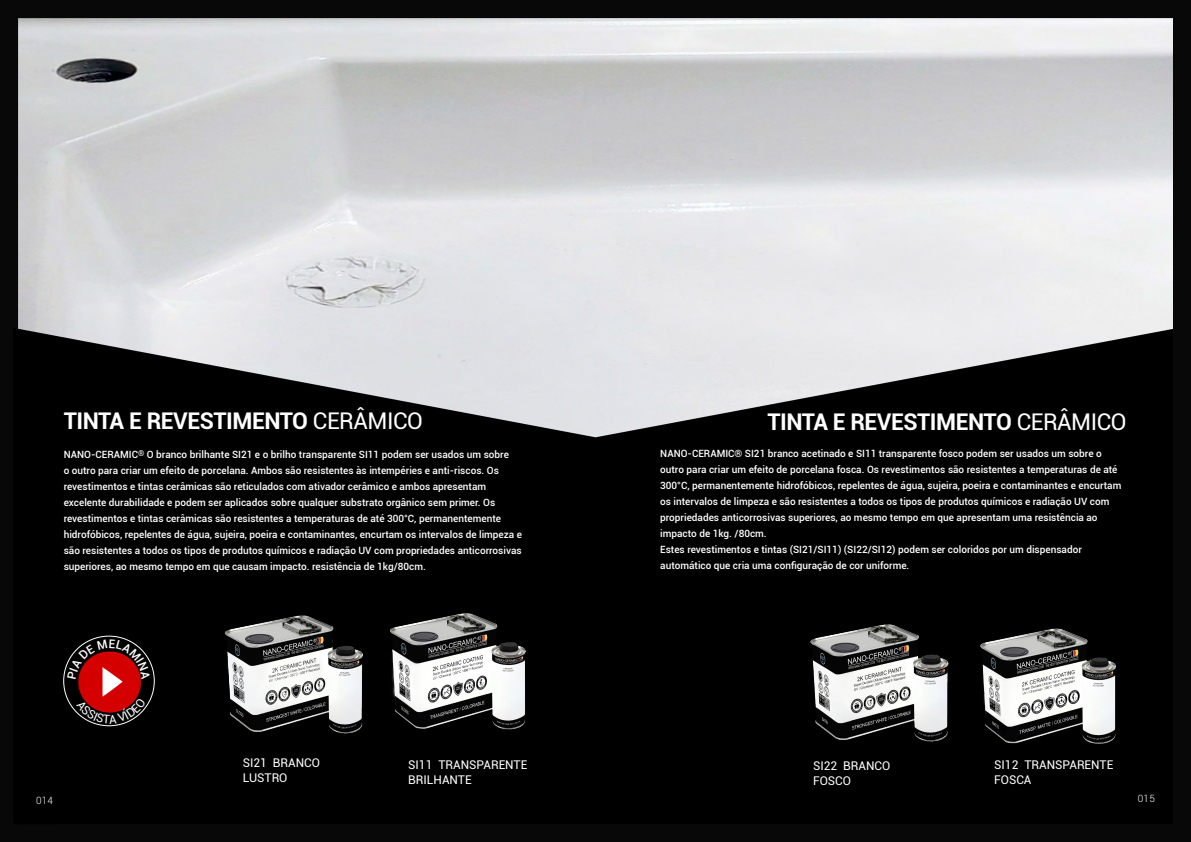
<style>
.page{position:relative;width:1191px;height:842px;background:#000}
.page>*{position:absolute;margin:0;border:0;box-sizing:border-box;transform-origin:0 0}
.t1{font:700 23px "Roboto";letter-spacing:-.02em;color:#fff}
.t2{font:12px/14.4px "Roboto";color:#fff}
.t3{font:500 10px/16px "Roboto";color:#fff}
.t4{font:300 10px "Roboto";letter-spacing:.03em;color:#fff}
.s1{font-weight:400}
</style>
<div class="page">
<img style="left:18px;top:18px;width:1155px;height:133px">
<img style="left:18px;top:151px;width:1155px;height:576px">
<img style="left:382px;top:603px;width:152px;height:127px">
<img style="left:975px;top:617px;width:146px;height:127px">
<img style="left:222px;top:603px;width:151px;height:131px">
<img style="left:804px;top:611px;width:152px;height:131px">
<svg style="left:64px;top:636px;width:90px;height:90px"></svg>
<img style="left:73px;top:679px;width:69px;height:38px">
<svg style="left:67px;top:639px;width:83px;height:40px"></svg>
<svg style="left:76px;top:698px;width:70px;height:26px"></svg>
<h1 class="t1" style="left:64px;top:408px;width:361px">TINTA E REVESTIMENTO <span class="s1">CERÂMICO</span></h1>
<h1 class="t1" style="left:767px;top:408px;width:361px">TINTA E REVESTIMENTO <span class="s1">CERÂMICO</span></h1>
<p class="t3" style="left:64px;top:447px;width:460px">NANO-CERAMIC<sup>®</sup> O branco brilhante SI21 e o brilho transparente SI11 podem ser usados um sobre<br>o outro para criar um efeito de porcelana. Ambos são resistentes às intempéries e anti-riscos. Os revestimentos e tintas cerâmicas são reticulados com ativador cerâmico e ambos apresentam excelente durabilidade e podem ser aplicados sobre qualquer substrato orgânico sem primer. Os revestimentos e tintas cerâmicas são resistentes a temperaturas de até 300°C, permanentemente hidrofóbicos, repelentes de água, sujeira, poeira e contaminantes, encurtam os intervalos de limpeza e são resistentes a todos os tipos de produtos químicos e radiação UV com propriedades anticorrosivas superiores, ao mesmo tempo em que causam impacto. resistência de 1kg/80cm.</p>
<p class="t3" style="left:660px;top:446px;width:462px">NANO-CERAMIC® SI21 branco acetinado e SI11 transparente fosco podem ser usados um sobre o outro para criar um efeito de porcelana fosca. Os revestimentos são resistentes a temperaturas de até 300°C, permanentemente hidrofóbicos, repelentes de água, sujeira, poeira e contaminantes e encurtam os intervalos de limpeza e são resistentes a todos os tipos de produtos químicos e radiação UV com propriedades anticorrosivas superiores, ao mesmo tempo em que apresentam uma resistência ao impacto de 1kg. /80cm.<br>Estes revestimentos e tintas (SI21/SI11) (SI22/SI12) podem ser coloridos por um dispensador automático que cria uma configuração de cor uniforme.</p>
<p class="t2" style="left:243px;top:756px;width:79px">SI21 BRANCO<br>LUSTRO</p>
<p class="t2" style="left:994px;top:758px;width:121px">SI12 TRANSPARENTE<br>FOSCA</p>
<p class="t2" style="left:408px;top:758px;width:121px">SI11 TRANSPARENTE<br>BRILHANTE</p>
<p class="t2" style="left:813px;top:759px;width:79px">SI22 BRANCO<br>FOSCO</p>
<p class="t4" style="left:36px;top:795px;width:19px">014</p>
<p class="t4" style="left:1137px;top:793px;width:19px">015</p>
</div>
